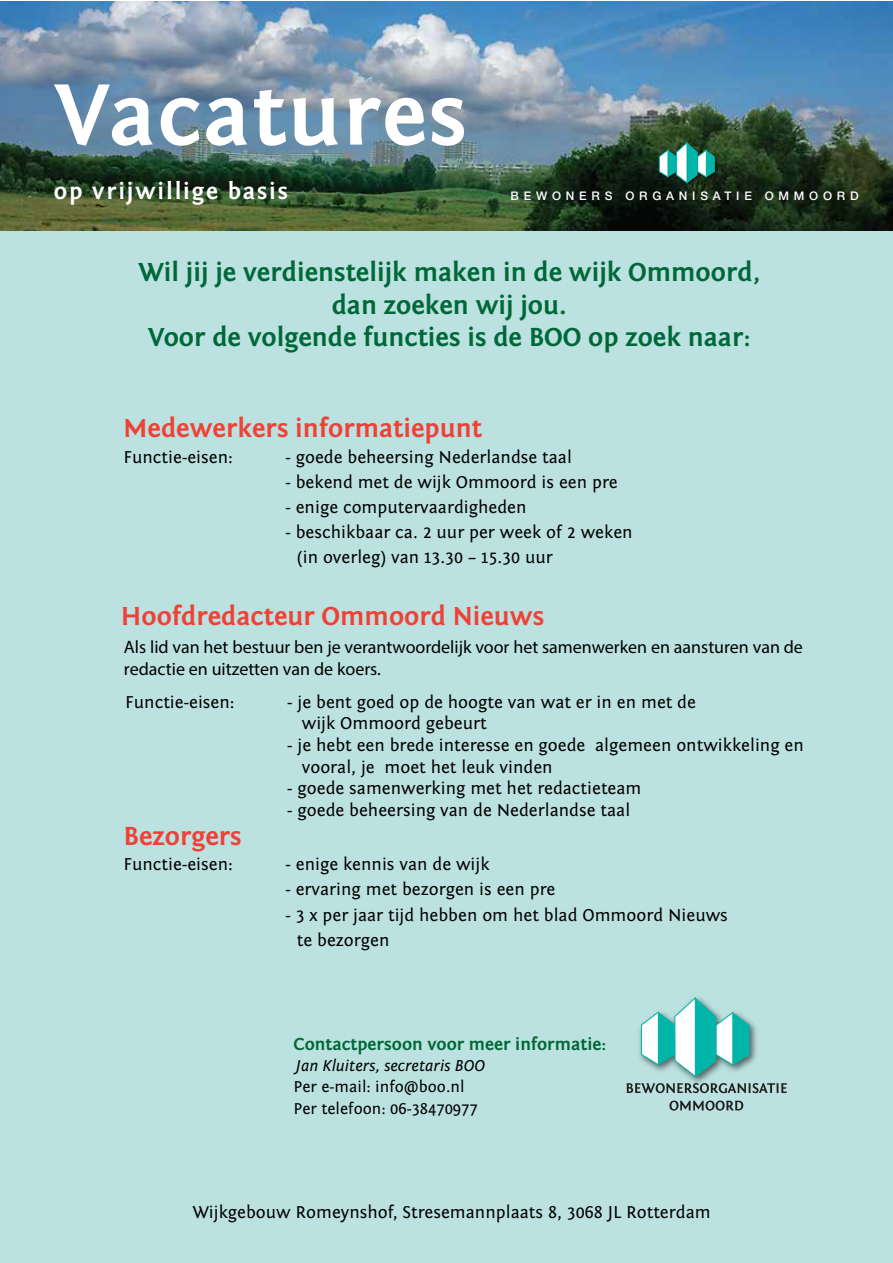
<style>
.page{position:relative;width:893px;height:1263px;background:#fff}
.page>*{position:absolute;margin:0;border:0;box-sizing:border-box;transform-origin:0 0}
.t1{font:700 90px "Fontin Sans";letter-spacing:.02em;color:#fff}
.t2{font:700 27px/32.4px "Fontin Sans";color:#006838;text-align:center}
.t3{font:700 27px "Fontin Sans";color:#ef4136}
.t4{font:700 24px "Fontin Sans";letter-spacing:.075em;color:#fff}
.t5{font:18px/25.2px "Fontin Sans";color:#000}
.t6{font:18px/21.6px "Myriad Pro";color:#000}
.t7{font:700 18px "Fontin Sans";color:#006838}
.t8{font:16.5px/22.2px "Fontin Sans";color:#000}
.t9{font:italic 16.5px "Fontin Sans";color:#000}
.t10{font:500 11.85px "Helvetica Neue LT Std";letter-spacing:.4em;color:#fcfdff}
</style>
<div class="page">
<div style="left:0;top:205px;width:892px;height:1057px;background:#bbe2e0"></div>
<img style="left:0;top:1px;width:893px;height:229px">
<img style="left:656px;top:139px;width:65px;height:50px">
<svg style="left:659px;top:142px;width:56px;height:42px"></svg>
<svg style="left:627px;top:997px;width:160px;height:96px"></svg>
<svg style="left:669px;top:1100px;width:74px;height:10px"></svg>
<h1 class="t1" style="left:54px;top:65px;width:415px">Vacatures</h1>
<h3 class="t4" style="left:54px;top:177px;width:236px">op vrijwillige basis</h3>
<p class="t10" style="left:511px;top:189px;width:350px">BEWONERS ORGANISATIE OMMOORD</p>
<h2 class="t2" style="left:138px;top:257px;width:623px">Wil jij je verdienstelijk maken in de wijk Ommoord, dan zoeken wij jou.<br>Voor de volgende functies is de BOO op zoek naar:</h2>
<h2 class="t3" style="left:123px;top:414px;width:360px">Medewerkers informatiepunt</h2>
<p class="t5" style="left:123px;top:444px;width:111px">Functie-eisen:</p>
<p class="t5" style="left:285px;top:444px;width:288px">- goede beheersing Nederlandse taal</p>
<p class="t5" style="left:285px;top:470px;width:334px">- bekend met de wijk Ommoord is een pre</p>
<p class="t5" style="left:285px;top:495px;width:243px">- enige computervaardigheden</p>
<p class="t5" style="left:297px;top:520px;width:337px;text-indent:-11px">- beschikbaar ca. 2 uur per week of 2 weken (in overleg) van 13.30 – 15.30 uur</p>
<h2 class="t3" style="left:121px;top:601px;width:425px">Hoofdredacteur Ommoord Nieuws</h2>
<p class="t6" style="left:124px;top:636px;width:680px">Als lid van het bestuur ben je verantwoordelijk voor het samenwerken en aansturen van de redactie en uitzetten van de koers.</p>
<p class="t5" style="left:125px;top:690px;width:111px">Functie-eisen:</p>
<p class="t5" style="left:302px;top:691px;width:396px;line-height:21.6px;text-indent:-15px">- je bent goed op de hoogte van wat er in en met de wijk Ommoord gebeurt</p>
<p class="t5" style="left:302px;top:735px;width:504px;line-height:21.6px;text-indent:-15px">- je hebt een brede interesse en goede algemeen ontwikkeling en vooral, je moet het leuk vinden</p>
<p class="t5" style="left:287px;top:776px;width:356px">- goede samenwerking met het redactieteam</p>
<p class="t5" style="left:287px;top:798px;width:345px">- goede beheersing van de Nederlandse taal</p>
<h2 class="t3" style="left:123px;top:821px;width:120px">Bezorgers</h2>
<p class="t5" style="left:123px;top:852px;width:111px">Functie-eisen:</p>
<p class="t5" style="left:285px;top:852px;width:206px">- enige kennis van de wijk</p>
<p class="t5" style="left:285px;top:877px;width:271px">- ervaring met bezorgen is een pre</p>
<p class="t5" style="left:297px;top:902px;width:433px;text-indent:-11px">- 3 x per jaar tijd hebben om het blad Ommoord Nieuws te bezorgen</p>
<p class="t7" style="left:294px;top:1034px;width:314px">Contactpersoon voor meer informatie:</p>
<p class="t9" style="left:296px;top:1056px;width:191px">Jan Kluiters, secretaris BOO</p>
<p class="t8" style="left:294px;top:1075px;width:186px">Per e-mail: info@boo.nl<br>Per telefoon: 06-38470977</p>
<p class="t5" style="left:193px;top:1200px;width:520px">Wijkgebouw Romeynshof, Stresemannplaats 8, 3068 JL Rotterdam</p>
</div>
